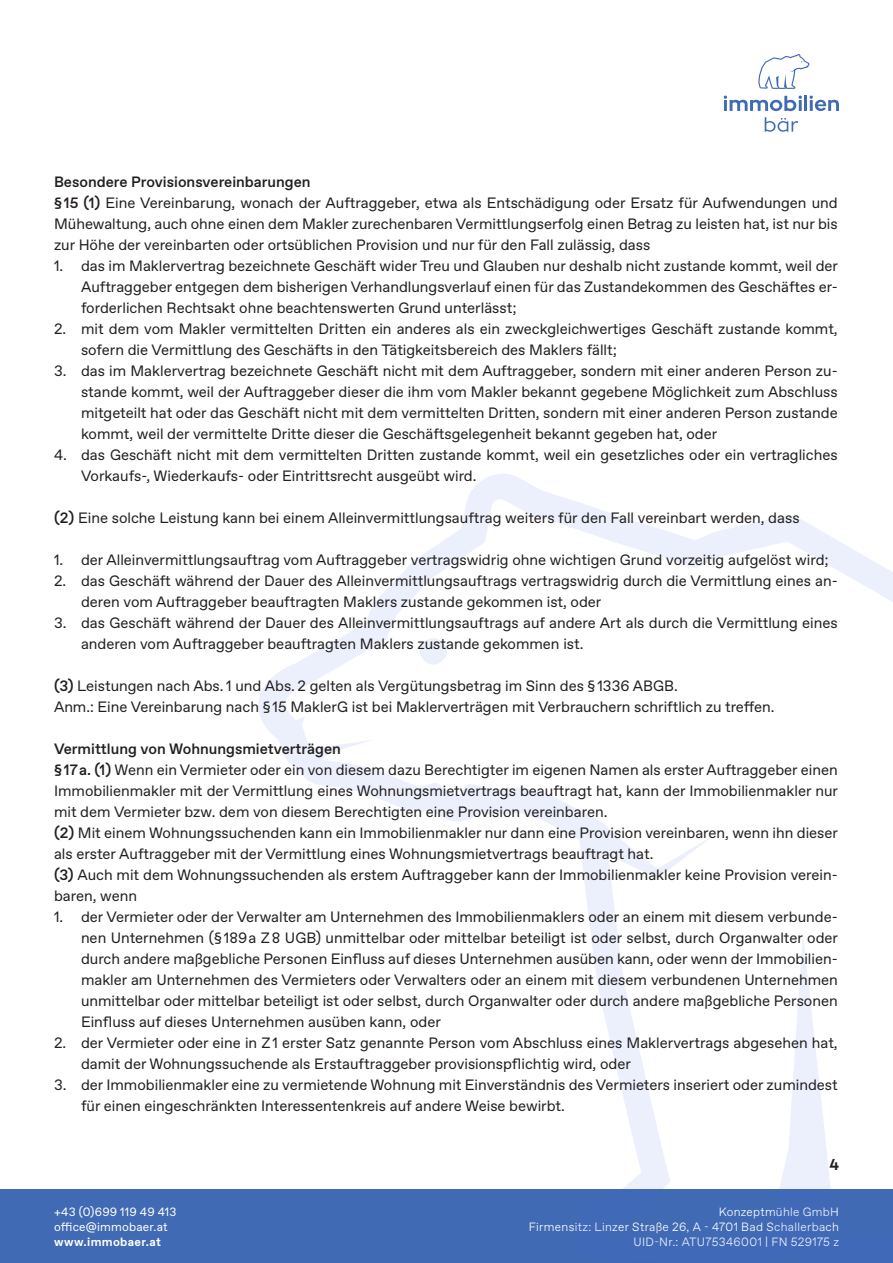
<style>
.page{position:relative;width:893px;height:1263px;background:#fff}
.page>*{position:absolute;margin:0;border:0;box-sizing:border-box;transform-origin:0 0}
.t1{font:15px/21px "Favorit Pro";color:#231f20}
.t2{font:500 15px "Bonn BF";color:#231f20}
.t3{font:300 12px/15px "Favorit Pro";letter-spacing:.025em;color:#fff;text-align:right}
.t4{font:12px "Favorit Pro";letter-spacing:.015em;color:#fff}
.t5{font:700 12px "Favorit Pro";letter-spacing:.03em;color:#fff}
.s1{font-weight:500}
</style>
<div class="page">
<div style="left:0;top:1190px;width:893px;height:73px;background:#406ab4"></div>
<svg style="left:758px;top:54px;width:52px;height:35px"></svg>
<svg style="left:765px;top:117px;width:33px;height:15px"></svg>
<hr style="left:804px;top:96px;width:3px;height:15px;background:#406ab4">
<svg style="left:809px;top:95px;width:30px;height:16px"></svg>
<svg style="left:724px;top:95px;width:78px;height:16px"></svg>
<svg style="left:257px;top:474px;width:636px;height:716px"></svg>
<div style="left:419px;top:638px;width:28px;height:27px;background:#ecf0fc;border-radius:50%"></div>
<p class="t1" style="left:54px;top:171px;width:785px"><span class="s1">Besondere Provisionsvereinbarungen<br>§ 15 (1)</span> Eine Vereinbarung, wonach der Auftraggeber, etwa als Entschädigung oder Ersatz für Aufwendungen und Mühewaltung, auch ohne einen dem Makler zurechenbaren Vermittlungserfolg einen Betrag zu leisten hat, ist nur bis zur Höhe der vereinbarten oder ortsüblichen Provision und nur für den Fall zulässig, dass</p>
<p class="t1" style="left:81px;top:255px;width:759px;text-align:justify;text-indent:-27px">1. das im Maklervertrag bezeichnete Geschäft wider Treu und Glauben nur deshalb nicht zustande kommt, weil der Auftraggeber entgegen dem bisherigen Verhandlungsverlauf einen für das Zustandekommen des Geschäftes er&shy;forderlichen Rechtsakt ohne beachtenswerten Grund unterlässt;</p>
<p class="t1" style="left:81px;top:318px;width:758px;text-indent:-27px">2. mit dem vom Makler vermittelten Dritten ein anderes als ein zweckgleichwertiges Geschäft zustande kommt, sofern die Vermittlung des Geschäfts in den Tätigkeitsbereich des Maklers fällt;</p>
<p class="t1" style="left:81px;top:360px;width:758px;text-align:justify;text-indent:-27px">3. das im Maklervertrag bezeichnete Geschäft nicht mit dem Auftraggeber, sondern mit einer anderen Person zu&shy;stande kommt, weil der Auftraggeber dieser die ihm vom Makler bekannt gegebene Möglichkeit zum Abschluss mitgeteilt hat oder das Geschäft nicht mit dem vermittelten Dritten, sondern mit einer anderen Person zustande kommt, weil der vermittelte Dritte dieser die Geschäftsgelegenheit bekannt gegeben hat, oder</p>
<p class="t1" style="left:81px;top:444px;width:758px;text-indent:-27px">4. das Geschäft nicht mit dem vermittelten Dritten zustande kommt, weil ein gesetzliches oder ein vertragliches<br>Vorkaufs-, Wiederkaufs- oder Eintrittsrecht ausgeübt wird.</p>
<p class="t1" style="left:54px;top:507px;width:747px"><span class="s1">(2)</span> Eine solche Leistung kann bei einem Alleinvermittlungsauftrag weiters für den Fall vereinbart werden, dass</p>
<p class="t1" style="left:54px;top:549px;width:776px">1. der Alleinvermittlungsauftrag vom Auftraggeber vertragswidrig ohne wichtigen Grund vorzeitig aufgelöst wird;</p>
<p class="t1" style="left:81px;top:570px;width:758px;text-indent:-27px">2. das Geschäft während der Dauer des Alleinvermittlungsauftrags vertragswidrig durch die Vermittlung eines an&shy;deren vom Auftraggeber beauftragten Maklers zustande gekommen ist, oder</p>
<p class="t1" style="left:81px;top:612px;width:758px;text-indent:-27px">3. das Geschäft während der Dauer des Alleinvermittlungsauftrags auf andere Art als durch die Vermittlung eines anderen vom Auftraggeber beauftragten Maklers zustande gekommen ist.</p>
<p class="t1" style="left:54px;top:675px;width:722px"><span class="s1">(3)</span> Leistungen nach Abs. 1 und Abs. 2 gelten als Vergütungsbetrag im Sinn des § 1336 ABGB.<br>Anm.: Eine Vereinbarung nach § 15 MaklerG ist bei Maklerverträgen mit Verbrauchern schriftlich zu treffen.</p>
<p class="t1" style="left:54px;top:738px;width:786px"><span class="s1">Vermittlung von Wohnungsmietverträgen<br>§ 17 a. (1)</span> Wenn ein Vermieter oder ein von diesem dazu Berechtigter im eigenen Namen als erster Auftraggeber einen Immobilienmakler mit der Vermittlung eines Wohnungsmietvertrags beauftragt hat, kann der Immobilienmakler nur mit dem Vermieter bzw. dem von diesem Berechtigten eine Provision vereinbaren.<br><span class="s1">(2)</span> Mit einem Wohnungssuchenden kann ein Immobilienmakler nur dann eine Provision vereinbaren, wenn ihn dieser als erster Auftraggeber mit der Vermittlung eines Wohnungsmietvertrags beauftragt hat.<br><span class="s1">(3)</span> Auch mit dem Wohnungssuchenden als erstem Auftraggeber kann der Immobilienmakler keine Provision verein&shy;baren, wenn</p>
<p class="t1" style="left:81px;top:906px;width:759px;text-align:justify;text-indent:-27px">1. der Vermieter oder der Verwalter am Unternehmen des Immobilienmaklers oder an einem mit diesem verbunde&shy;nen Unternehmen (§ 189 a Z 8 UGB) unmittelbar oder mittelbar beteiligt ist oder selbst, durch Organwalter oder durch andere maßgebliche Personen Einfluss auf dieses Unternehmen ausüben kann, oder wenn der Immobilien&shy;makler am Unternehmen des Vermieters oder Verwalters oder an einem mit diesem verbundenen Unternehmen unmittelbar oder mittelbar beteiligt ist oder selbst, durch Organwalter oder durch andere maßgebliche Personen Einfluss auf dieses Unternehmen ausüben kann, oder</p>
<p class="t1" style="left:81px;top:1032px;width:758px;text-indent:-27px">2. der Vermieter oder eine in Z 1 erster Satz genannte Person vom Abschluss eines Maklervertrags abgesehen hat, damit der Wohnungssuchende als Erstauftraggeber provisionspflichtig wird, oder</p>
<p class="t1" style="left:81px;top:1074px;width:758px;text-indent:-27px">3. der Immobilienmakler eine zu vermietende Wohnung mit Einverständnis des Vermieters inseriert oder zumindest für einen eingeschränkten Interessentenkreis auf andere Weise bewirbt.</p>
<p class="t4" style="left:54px;top:1203px;width:124px">+43 (0)699 119 49 413</p>
<p class="t4" style="left:54px;top:1218px;width:115px">office@immobaer.at</p>
<p class="t5" style="left:54px;top:1233px;width:109px">www.immobaer.at</p>
<p class="t2" style="left:829px;top:1154px;width:11px">4</p>
<p class="t3" style="left:529px;top:1204px;width:312px">Konzeptmühle GmbH<br>Firmensitz: Linzer Straße 26, A - 4701 Bad Schallerbach<br>UID-Nr.: ATU75346001 | FN 529175 z</p>
</div>
